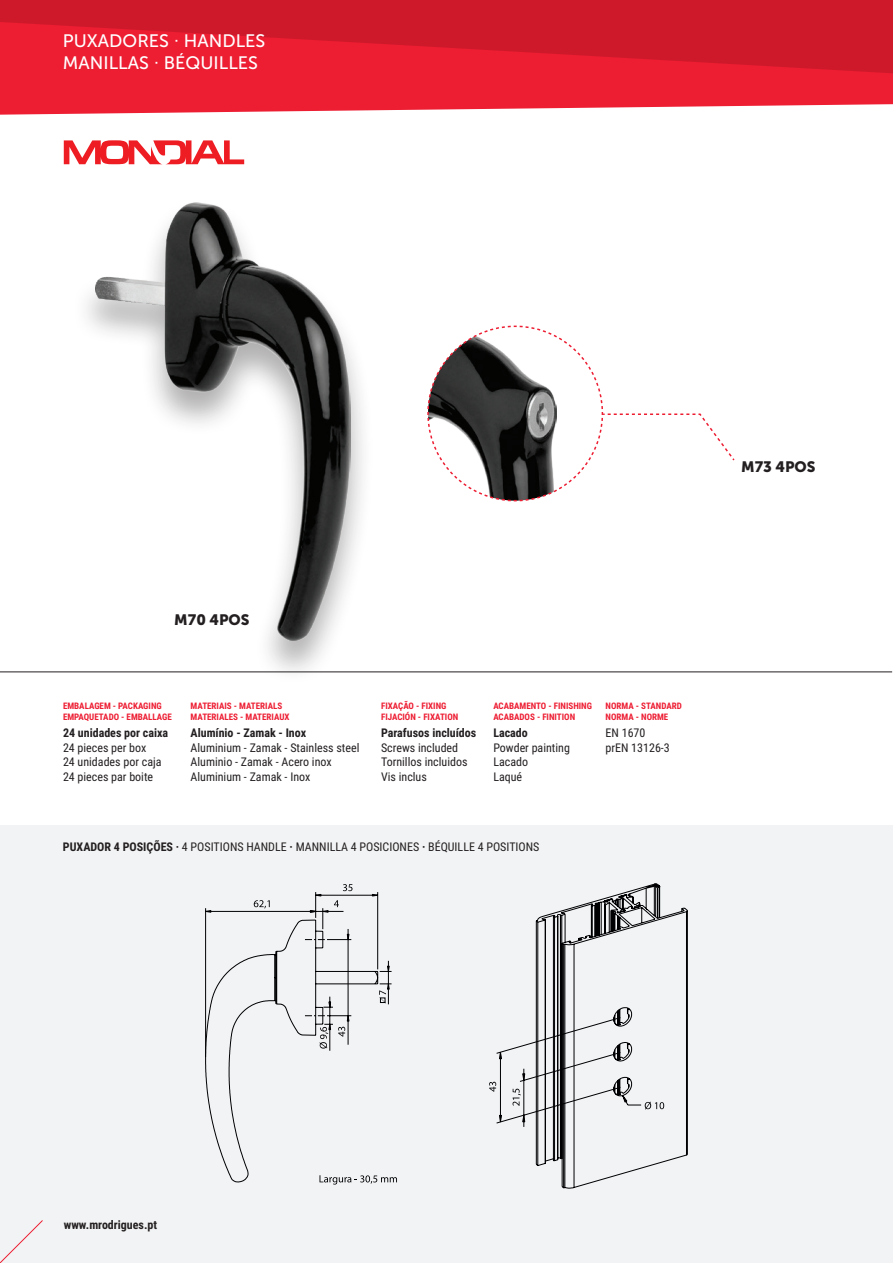
<style>
.page{position:relative;width:893px;height:1263px;background:#fff}
.page>*{position:absolute;margin:0;border:0;box-sizing:border-box;transform-origin:0 0}
.t1{font:18px "Museo Sans 500";color:#fff}
.t2{font:15px "Museo Sans 900";color:#231f20}
.t3{font:12px "Roboto Condensed";color:#231f20}
.t4{font:700 12px "Roboto Condensed";color:#231f20}
.t5{font:700 9px "Roboto Condensed";color:#ed1d32}
.s1{font-weight:700}
</style>
<div class="page">
<div style="left:0;top:825px;width:892px;height:438px;background:#f2f3f4"></div>
<hr style="left:892px;top:825px;width:1px;height:438px;background:#f2f3f4">
<svg style="left:0;top:0;width:893px;height:115px;background:#e12639"></svg>
<svg style="left:0;top:1220px;width:43px;height:43px"></svg>
<div style="left:72px;top:201px;width:302px;height:483px;background:#231f20;opacity:.35"></div>
<img style="left:95px;top:203px;width:255px;height:438px">
<svg style="left:427px;top:325px;width:308px;height:177px"></svg>
<hr style="left:0;top:672px;width:892px;height:1px;background:#231f20">
<svg style="left:333px;top:1177px;width:64px;height:7px"></svg>
<svg style="left:205px;top:1057px;width:173px;height:126px"></svg>
<svg style="left:205px;top:884px;width:187px;height:173px"></svg>
<svg style="left:535px;top:883px;width:153px;height:306px"></svg>
<svg style="left:489px;top:1017px;width:175px;height:110px"></svg>
<svg style="left:64px;top:140px;width:180px;height:24px"></svg>
<p class="t1" style="left:63px;top:31px;width:204px">PUXADORES · HANDLES</p>
<p class="t1" style="left:63px;top:53px;width:197px">MANILLAS · BÉQUILLES</p>
<p class="t2" style="left:741px;top:458px;width:76px">M73 4POS</p>
<p class="t2" style="left:174px;top:611px;width:77px">M70 4POS</p>
<p class="t5" style="left:63px;top:699px;width:100px">EMBALAGEM - PACKAGING</p>
<p class="t5" style="left:63px;top:710px;width:110px">EMPAQUETADO - EMBALLAGE</p>
<p class="t5" style="left:191px;top:699px;width:93px">MATERIAIS - MATERIALS</p>
<p class="t5" style="left:191px;top:710px;width:100px">MATERIALES - MATERIAUX</p>
<p class="t5" style="left:381px;top:699px;width:67px">FIXAÇÃO - FIXING</p>
<p class="t5" style="left:381px;top:710px;width:79px">FIJACIÓN - FIXATION</p>
<p class="t5" style="left:493px;top:699px;width:100px">ACABAMENTO - FINISHING</p>
<p class="t5" style="left:493px;top:710px;width:83px">ACABADOS - FINITION</p>
<p class="t5" style="left:606px;top:699px;width:78px">NORMA - STANDARD</p>
<p class="t5" style="left:606px;top:710px;width:64px">NORMA - NORME</p>
<p class="t4" style="left:63px;top:725px;width:107px">24 unidades por caixa</p>
<p class="t3" style="left:63px;top:739px;width:85px">24 pieces per box</p>
<p class="t3" style="left:63px;top:753px;width:100px">24 unidades por caja</p>
<p class="t3" style="left:63px;top:768px;width:92px">24 pieces par boite</p>
<p class="t4" style="left:191px;top:725px;width:117px">Alumínio - Zamak - Inox</p>
<p class="t3" style="left:191px;top:739px;width:170px">Aluminium - Zamak - Stainless steel</p>
<p class="t3" style="left:191px;top:753px;width:143px">Aluminio - Zamak - Acero inox</p>
<p class="t3" style="left:191px;top:768px;width:121px">Aluminium - Zamak - Inox</p>
<p class="t4" style="left:381px;top:725px;width:97px">Parafusos incluídos</p>
<p class="t3" style="left:381px;top:739px;width:79px">Screws included</p>
<p class="t3" style="left:381px;top:753px;width:88px">Tornillos incluidos</p>
<p class="t3" style="left:381px;top:768px;width:47px">Vis inclus</p>
<p class="t4" style="left:493px;top:725px;width:36px">Lacado</p>
<p class="t3" style="left:493px;top:739px;width:78px">Powder painting</p>
<p class="t3" style="left:493px;top:753px;width:36px">Lacado</p>
<p class="t3" style="left:493px;top:768px;width:30px">Laqué</p>
<p class="t3" style="left:606px;top:725px;width:41px">EN 1670</p>
<p class="t3" style="left:606px;top:739px;width:66px">prEN 13126-3</p>
<p class="t3" style="left:63px;top:838px;width:478px"><span class="s1">PUXADOR 4 POSIÇÕES ·</span> 4 POSITIONS HANDLE <span class="s1">·</span> MANNILLA 4 POSICIONES <span class="s1">·</span> BÉQUILLE 4 POSITIONS</p>
<p class="t4" style="left:64px;top:1217px;width:95px">www.mrodrigues.pt</p>
</div>
